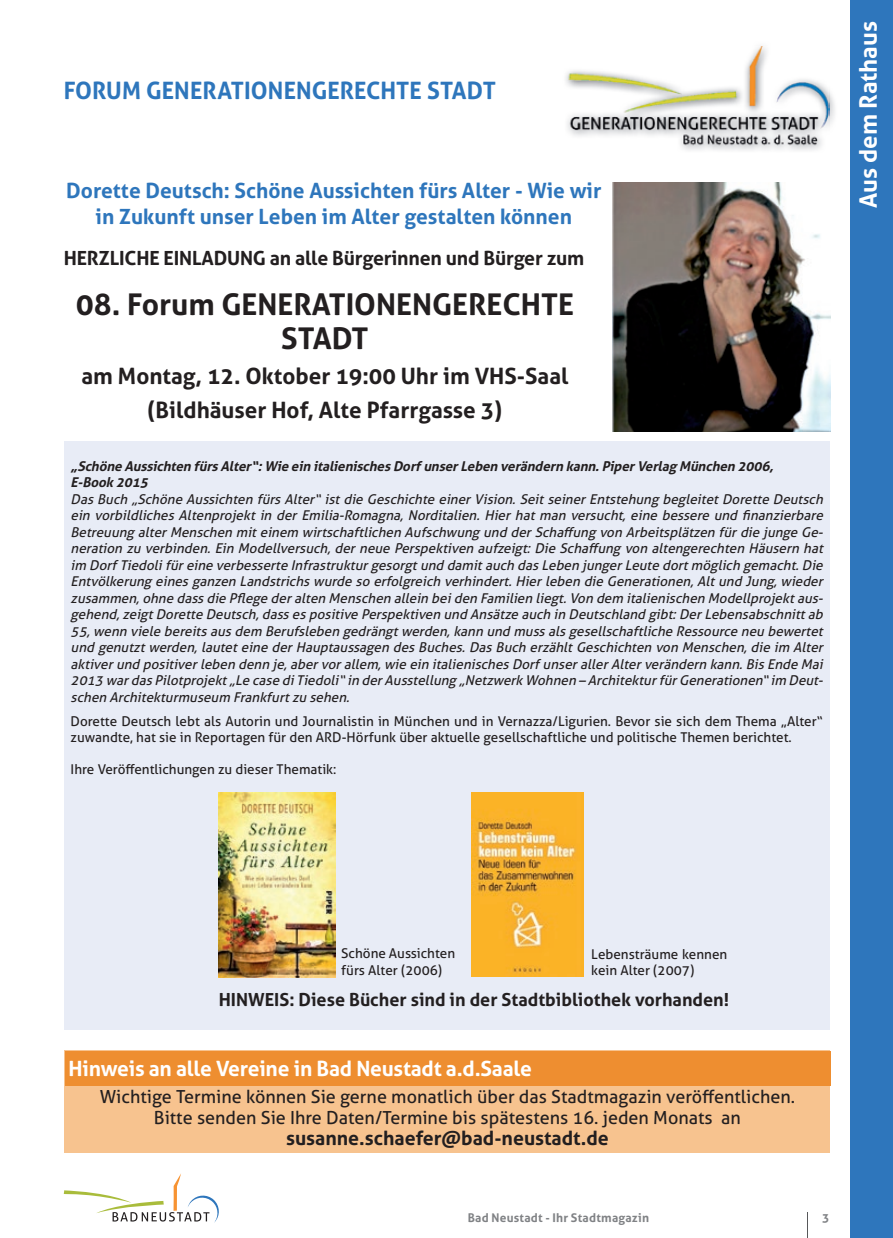
<style>
.page{position:relative;width:893px;height:1238px;background:#fff}
.page>*{position:absolute;margin:0;border:0;box-sizing:border-box;transform-origin:0 0}
.t1{font:700 30px/34.5px "Aller";color:#231f20;text-align:center}
.t2{font:700 24px "Aller";color:#2e76bc}
.t3{font:700 24px "Aller";color:#fff}
.t4{font:700 22.5px/34.5px "Aller";color:#231f20;text-align:center}
.t5{font:700 21px/25.2px "Aller";color:#2e76bc;text-align:center}
.t6{font:700 21px "Aller";letter-spacing:-.01em;color:#fff}
.t7{font:700 19.5px "Aller";letter-spacing:-.01em;color:#231f20}
.t8{font:18px/21px "Aller";color:#231f20;text-align:center}
.t9{font:700 18px "Aller";color:#231f20}
.t10{font:italic 13.5px/16.5px "Aller";color:#231f20;text-align:justify}
.t11{font:13.5px/16.2px "Aller";color:#231f20}
.t12{font:italic 700 13.5px/16.5px "Aller";color:#231f20}
.t13{font:700 12px "Aller";letter-spacing:.02em;color:#808285}
</style>
<div class="page">
<svg style="left:64px;top:1173px;width:155px;height:49px"></svg>
<div style="left:65px;top:441px;width:765px;height:588px;background:#e8ecf6"></div>
<div style="left:850px;top:0;width:43px;height:1237px;background:#2e76bc"></div>
<img style="left:760px;top:46px;width:75px;height:80px">
<img style="left:565px;top:47px;width:264px;height:103px">
<div style="left:65px;top:1050px;width:765px;height:102px;background:#f7c38f"></div>
<div style="left:65px;top:1051px;width:765px;height:34px;background:#ee8e30"></div>
<img style="left:612px;top:182px;width:218px;height:250px">
<img style="left:219px;top:792px;width:116px;height:185px">
<img style="left:472px;top:792px;width:112px;height:184px">
<h2 class="t2" style="left:64px;top:76px;width:434px">forum generationengerechte stadt</h2>
<h3 class="t5" style="left:66px;top:178px;width:537px">dorette deutsch: schöne aussichten fürs alter - Wie wir in zukunft unser Leben im alter gestalten können</h3>
<h3 class="t7" style="left:64px;top:246px;width:522px">herzLiche einLadung an alle bürgerinnen und bürger zum</h3>
<h1 class="t1" style="left:76px;top:286px;width:500px">08. forum generationengerechte stadt</h1>
<h3 class="t4" style="left:82px;top:358px;width:488px">am montag, 12. oktober 19:00 uhr im Vhs-saal (bildhäuser hof, alte Pfarrgasse 3)</h3>
<p class="t12" style="left:71px;top:457px;width:708px">„schöne aussichten fürsalter“:Wie ein italienischesdorfunserLeben verändern kann.PiperVerlag münchen 2006, e-book 2015</p>
<p class="t10" style="left:71px;top:491px;width:757px">DasBuch „Schöne Aussichten fürsAlter“istdie Geschichte einerVision.SeitseinerEntstehung begleitetDorette Deutsch ein vorbildliches Altenprojekt in der Emilia-Romagna, Norditalien. Hier hat man versucht, eine bessere und finanzierbare Betreuung alterMenschen miteinem wirtschaftlichen Aufschwung und derSchaffung von Arbeitsplätzen fürdie junge Ge&shy;neration zu verbinden.Ein Modellversuch,derneue Perspektiven aufzeigt:Die Schaffung von altengerechten Häusern hat im DorfTiedolifüreine verbesserte Infrastrukturgesorgtund damitauch dasLeben jungerLeute dortmöglich gemacht.Die Entvölkerung einesganzen Landstrichswurde so erfolgreich verhindert.Hierleben die Generationen,Altund Jung,wieder zusammen,ohne dassdie Pflege deralten Menschen allein beiden Familien liegt.Von dem italienischen Modellprojektaus&shy;gehend,zeigtDorette Deutsch,dassespositive Perspektiven und Ansätze auch in Deutschland gibt:DerLebensabschnittab 55,wenn viele bereitsausdem Berufsleben gedrängtwerden,kann und mussalsgesellschaftliche Ressource neu bewertet und genutztwerden,lauteteine derHauptaussagen desBuches.DasBuch erzähltGeschichten von Menschen,die im Alter aktiverund positiverleben denn je,abervorallem,wie ein italienischesDorfunserallerAlterverändern kann.BisEnde Mai 2013 wardasPilotprojekt„Le case diTiedoli“in derAusstellung „Netzwerk Wohnen – ArchitekturfürGenerationen“im Deut&shy;schen Architekturmuseum Frankfurtzu sehen.</p>
<p class="t11" style="left:71px;top:712px;width:754px">Dorette Deutsch lebt als Autorin und Journalistin in München und in Vernazza/Ligurien. Bevor sie sich dem Thema „Alter“ zuwandte, hat sie in Reportagen für den ARD-Hörfunk über aktuelle gesellschaftliche und politische Themen berichtet.</p>
<p class="t11" style="left:71px;top:761px;width:267px">Ihre Veröffentlichungen zu dieser Thematik:</p>
<h2 class="t3" style="left:853px;top:208px;width:188px;rotate:-90deg">aus dem rathaus</h2>
<p class="t11" style="left:341px;top:945px;width:115px">Schöne Aussichten fürs Alter (2006)</p>
<p class="t11" style="left:591px;top:946px;width:138px">Lebensträume kennen kein Alter (2007)</p>
<h3 class="t9" style="left:219px;top:987px;width:512px">hinWeis: diese bücher sind in der stadtbibliothek vorhanden!</h3>
<h3 class="t6" style="left:69px;top:1055px;width:465px">hinweis an alle Vereine in bad neustadt a.d.saale</h3>
<h3 class="t8" style="left:100px;top:1085px;width:697px">Wichtige Termine können Sie gerne monatlich über das Stadtmagazin veröffentlichen.<br>Bitte senden Sie Ihre Daten/Termine bis spätestens 16. jeden Monats an</h3>
<h3 class="t7" style="left:286px;top:1125px;width:324px">susanne.schaefer@bad-neustadt.de</h3>
<p class="t13" style="left:468px;top:1209px;width:183px">bad neustadt - ihr stadtmagazin</p>
<p class="t13" style="left:822px;top:1209px;width:9px">3</p>
</div>
